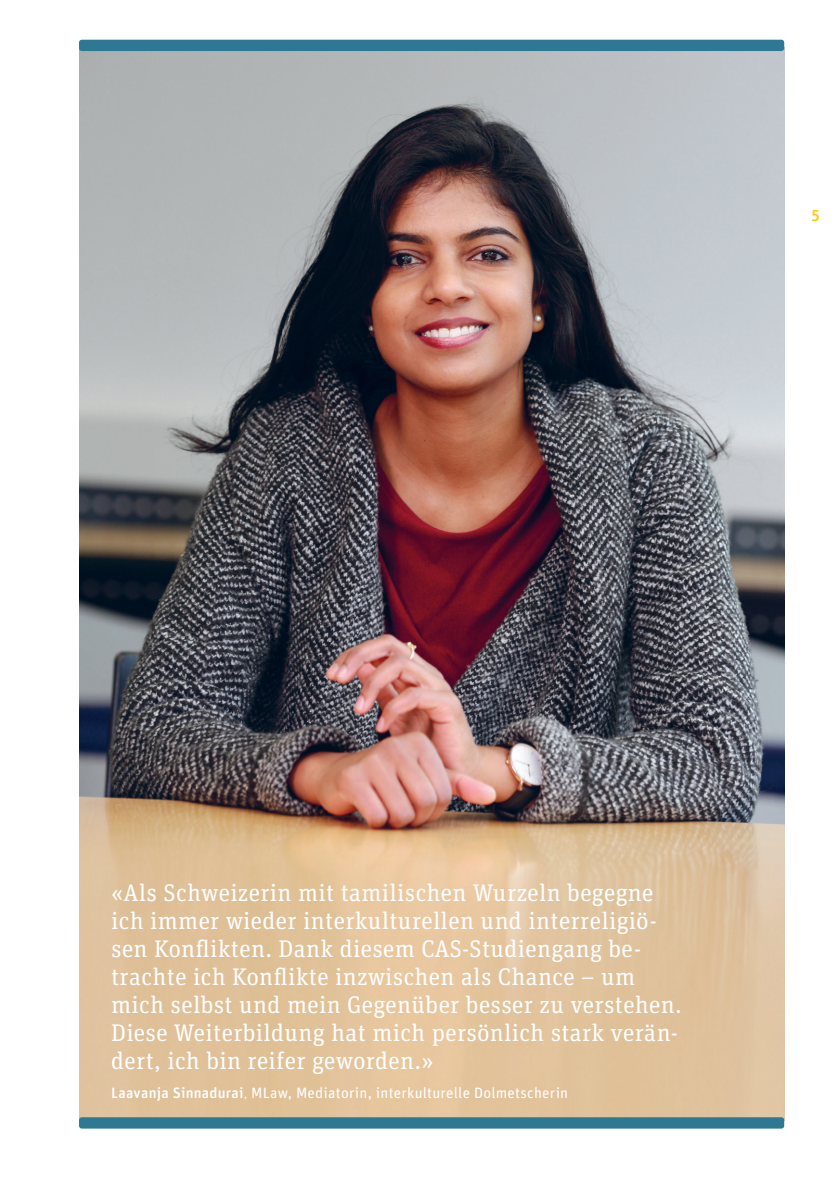
<style>
.page{position:relative;width:840px;height:1191px;background:#fff}
.page>*{position:absolute;margin:0;border:0;box-sizing:border-box;transform-origin:0 0}
.t1{font:24px/28px "Unit Slab Pro";letter-spacing:.015em;color:#fff}
.t2{font:500 16px "Unit Rounded Pro";color:#feca0a}
.t3{font:15px "Unit Rounded Pro";letter-spacing:.015em;color:#fff}
.s1{font-weight:500}
.s2{font-weight:300}
</style>
<div class="page">
<img style="left:79px;top:50px;width:704px;height:1068px">
<div style="left:79px;top:1117px;width:704px;height:11px;background:#2d7993;border-radius:3px"></div>
<div style="left:79px;top:40px;width:704px;height:11px;background:#2d7993;border-radius:3px"></div>
<p class="t2" style="left:810px;top:204px;width:10px">5</p>
<p class="t1" style="left:111px;top:878px;width:571px">«Als Schweizerin mit tamilischen Wurzeln begegne ich immer wieder interkulturellen und interreligiö&shy;sen Konflikten. Dank diesem CAS-Studiengang be&shy;trachte ich Konflikte inzwischen als Chance – um mich selbst und mein Gegenüber besser zu verstehen.<br>Diese Weiterbildung hat mich persönlich stark verän&shy;dert, ich bin reifer geworden.»</p>
<p class="t3" style="left:111px;top:1082px;width:458px"><span class="s1">Laavanja Sinnadurai</span><span class="s2">,</span> MLaw, Mediatorin, interkulturelle Dolmetscherin</p>
</div>
